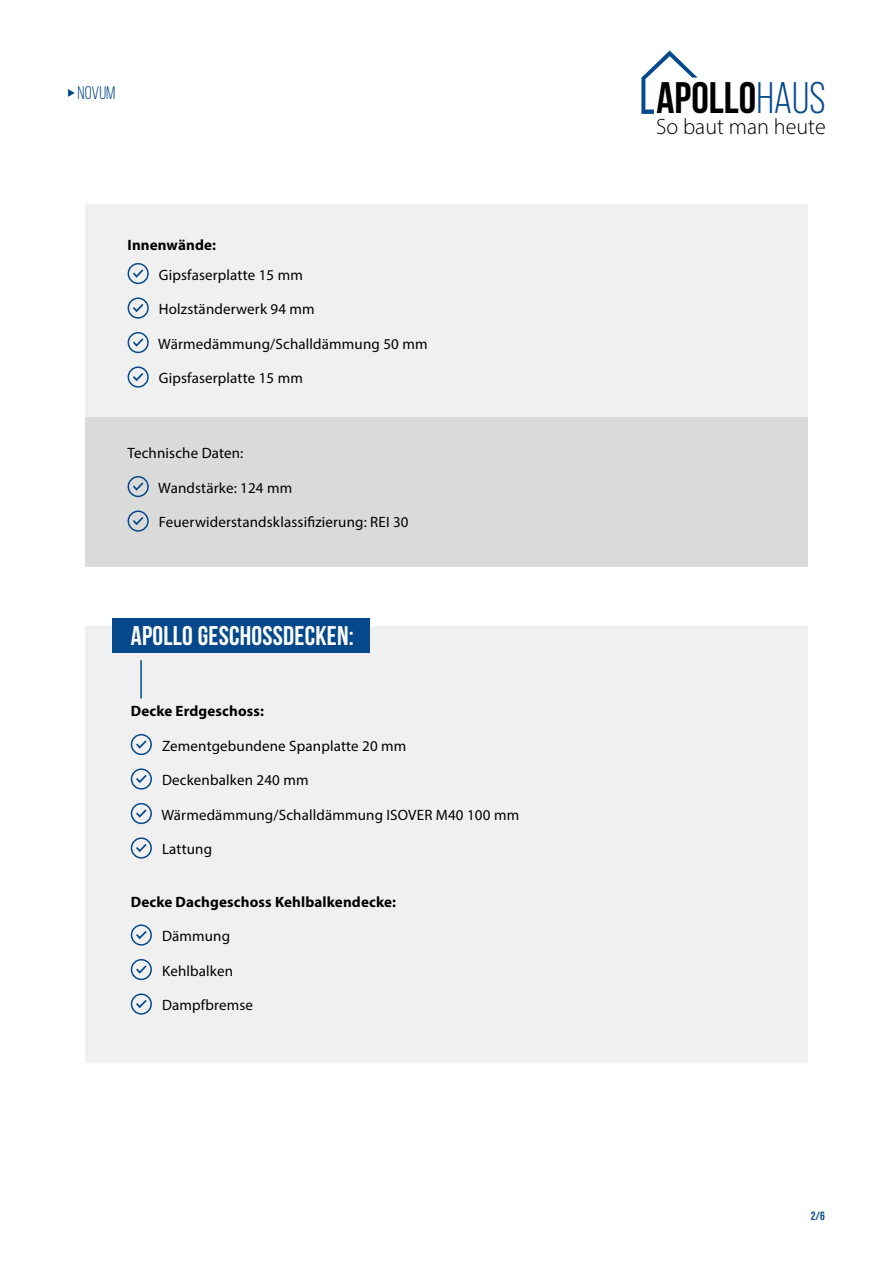
<style>
.page{position:relative;width:893px;height:1263px;background:#fff}
.page>*{position:absolute;margin:0;border:0;box-sizing:border-box;transform-origin:0 0}
.t1{font:700 44.1px "Bebas Neue";color:#000}
.t2{font:700 27px "Bebas Neue";letter-spacing:.01em;color:#fff}
.t3{font:300 22.2px "Myriad Pro";color:#000}
.t4{font:18.15px "Bebas Neue";color:#05498c}
.t5{font:15px "Myriad Pro";letter-spacing:.01em;color:#000}
.t6{font:700 15px "Myriad Pro";letter-spacing:.01em;color:#000}
.t7{font:700 12px "Bebas Neue";color:#05498c}
.s1{font-family:"Bebas Neue Pro";font-weight:400;color:#05498c}
</style>
<div class="page">
<svg style="left:641px;top:50px;width:57px;height:64px"></svg>
<svg style="left:68px;top:89px;width:7px;height:8px"></svg>
<div style="left:85px;top:626px;width:723px;height:437px;background:#f0f0f0"></div>
<svg style="left:134px;top:738px;width:14px;height:11px"></svg>
<div style="left:131px;top:734px;width:21px;height:21px;border:2px solid #05498c;border-radius:50%"></div>
<svg style="left:134px;top:773px;width:13px;height:11px"></svg>
<div style="left:131px;top:768px;width:21px;height:22px;border:2px solid #05498c;border-radius:50%"></div>
<svg style="left:134px;top:807px;width:14px;height:11px"></svg>
<div style="left:131px;top:803px;width:21px;height:21px;border:2px solid #05498c;border-radius:50%"></div>
<svg style="left:134px;top:842px;width:13px;height:11px"></svg>
<div style="left:131px;top:837px;width:21px;height:22px;border:2px solid #05498c;border-radius:50%"></div>
<svg style="left:134px;top:929px;width:13px;height:11px"></svg>
<div style="left:131px;top:924px;width:21px;height:22px;border:2px solid #05498c;border-radius:50%"></div>
<svg style="left:134px;top:963px;width:14px;height:11px"></svg>
<div style="left:131px;top:959px;width:21px;height:21px;border:2px solid #05498c;border-radius:50%"></div>
<svg style="left:134px;top:998px;width:13px;height:11px"></svg>
<div style="left:131px;top:993px;width:21px;height:22px;border:2px solid #05498c;border-radius:50%"></div>
<div style="left:113px;top:618px;width:257px;height:34px;background:#05498c"></div>
<hr style="left:140px;top:660px;width:2px;height:38px;background:#05498c">
<div style="left:85px;top:204px;width:723px;height:363px;background:#f0f0f0"></div>
<div style="left:85px;top:417px;width:723px;height:150px;background:#dadada"></div>
<svg style="left:131px;top:267px;width:14px;height:11px"></svg>
<div style="left:128px;top:263px;width:21px;height:21px;border:2px solid #05498c;border-radius:50%"></div>
<svg style="left:131px;top:302px;width:13px;height:11px"></svg>
<div style="left:128px;top:297px;width:21px;height:22px;border:2px solid #05498c;border-radius:50%"></div>
<svg style="left:131px;top:336px;width:14px;height:11px"></svg>
<div style="left:128px;top:332px;width:21px;height:21px;border:2px solid #05498c;border-radius:50%"></div>
<svg style="left:131px;top:371px;width:13px;height:11px"></svg>
<div style="left:128px;top:366px;width:21px;height:22px;border:2px solid #05498c;border-radius:50%"></div>
<svg style="left:131px;top:480px;width:14px;height:11px"></svg>
<div style="left:128px;top:476px;width:21px;height:21px;border:2px solid #05498c;border-radius:50%"></div>
<svg style="left:131px;top:515px;width:13px;height:11px"></svg>
<div style="left:128px;top:510px;width:21px;height:22px;border:2px solid #05498c;border-radius:50%"></div>
<p class="t4" style="left:78px;top:83px;width:39px">NOVUM</p>
<p class="t6" style="left:128px;top:235px;width:90px">Innenwände:</p>
<p class="t5" style="left:159px;top:265px;width:146px">Gipsfaserplatte 15 mm</p>
<p class="t5" style="left:159px;top:300px;width:157px">Holzständerwerk 94 mm</p>
<p class="t5" style="left:158px;top:334px;width:271px">Wärmedämmung/Schalldämmung 50 mm</p>
<p class="t5" style="left:159px;top:369px;width:146px">Gipsfaserplatte 15 mm</p>
<p class="t5" style="left:128px;top:444px;width:117px">Technische Daten:</p>
<p class="t5" style="left:158px;top:478px;width:135px">Wandstärke: 124 mm</p>
<p class="t5" style="left:159px;top:513px;width:251px">Feuerwiderstandsklassifizierung: REI 30</p>
<h2 class="t2" style="left:131px;top:621px;width:225px">APOLLO GESCHOSSDECKEN:</h2>
<p class="t6" style="left:131px;top:701px;width:135px">Decke Erdgeschoss:</p>
<p class="t5" style="left:162px;top:736px;width:246px">Zementgebundene Spanplatte 20 mm</p>
<p class="t5" style="left:162px;top:771px;width:148px">Deckenbalken 240 mm</p>
<p class="t5" style="left:162px;top:805px;width:359px">Wärmedämmung/Schalldämmung ISOVER M40 100 mm</p>
<p class="t5" style="left:162px;top:840px;width:52px">Lattung</p>
<p class="t6" style="left:131px;top:892px;width:267px">Decke Dachgeschoss Kehlbalkendecke:</p>
<p class="t5" style="left:162px;top:927px;width:70px">Dämmung</p>
<p class="t5" style="left:162px;top:961px;width:73px">Kehlbalken</p>
<p class="t5" style="left:162px;top:996px;width:92px">Dampfbremse</p>
<h1 class="t1" style="left:657px;top:74px;width:171px">APOLLO<span class="s1">HAUS</span></h1>
<h3 class="t3" style="left:656px;top:113px;width:171px">So baut man heute</h3>
<p class="t7" style="left:811px;top:1209px;width:16px">2/6</p>
</div>
